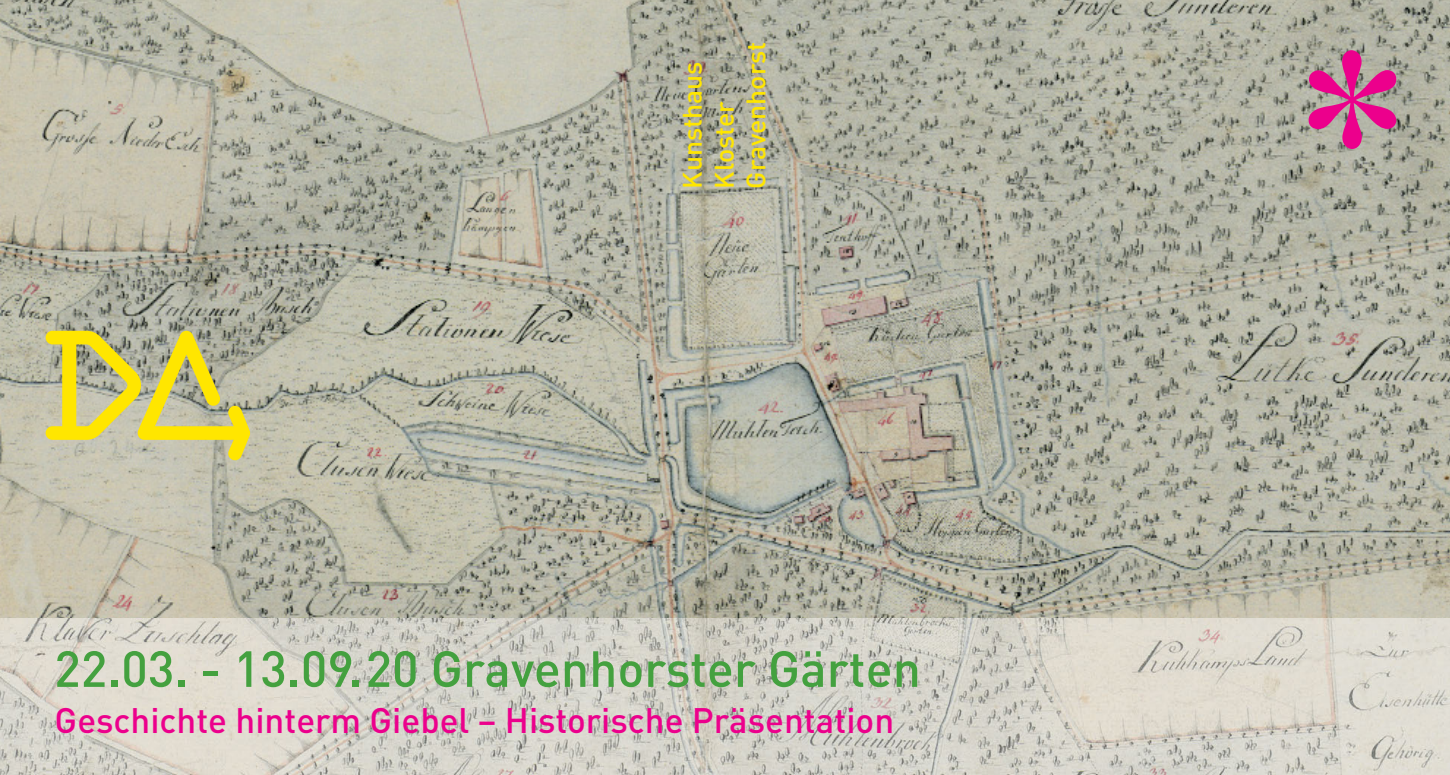
<style>
.page{position:relative;width:1450px;height:775px;background:#fff}
.page>*{position:absolute;margin:0;border:0;box-sizing:border-box;transform-origin:0 0}
.t1{font:500 50px "DIN";color:#44a13f}
.t2{font:500 35px "DIN";color:#ec008c}
.t3{font:500 26.5px/31.8px "DIN";color:#ffe600}
</style>
<div class="page">
<img style="left:0;top:0;width:1450px;height:619px">
<svg style="left:46px;top:331px;width:204px;height:129px;background:#c9c26e"></svg>
<img style="left:0;top:619px;width:1450px;height:156px">
<svg style="left:1309px;top:50px;width:87px;height:99px;background:#c36695"></svg>
<p class="t3" style="left:679px;top:189px;width:148px;rotate:-90deg">Kunsthaus<br>Kloster<br>Gravenhorst</p>
<h1 class="t1" style="left:54px;top:651px;width:868px">22.03. - 13.09.20 Gravenhorster Gärten</h1>
<p class="t2" style="left:55px;top:709px;width:841px">Geschichte hinterm Giebel – Historische Präsentation</p>
</div>
